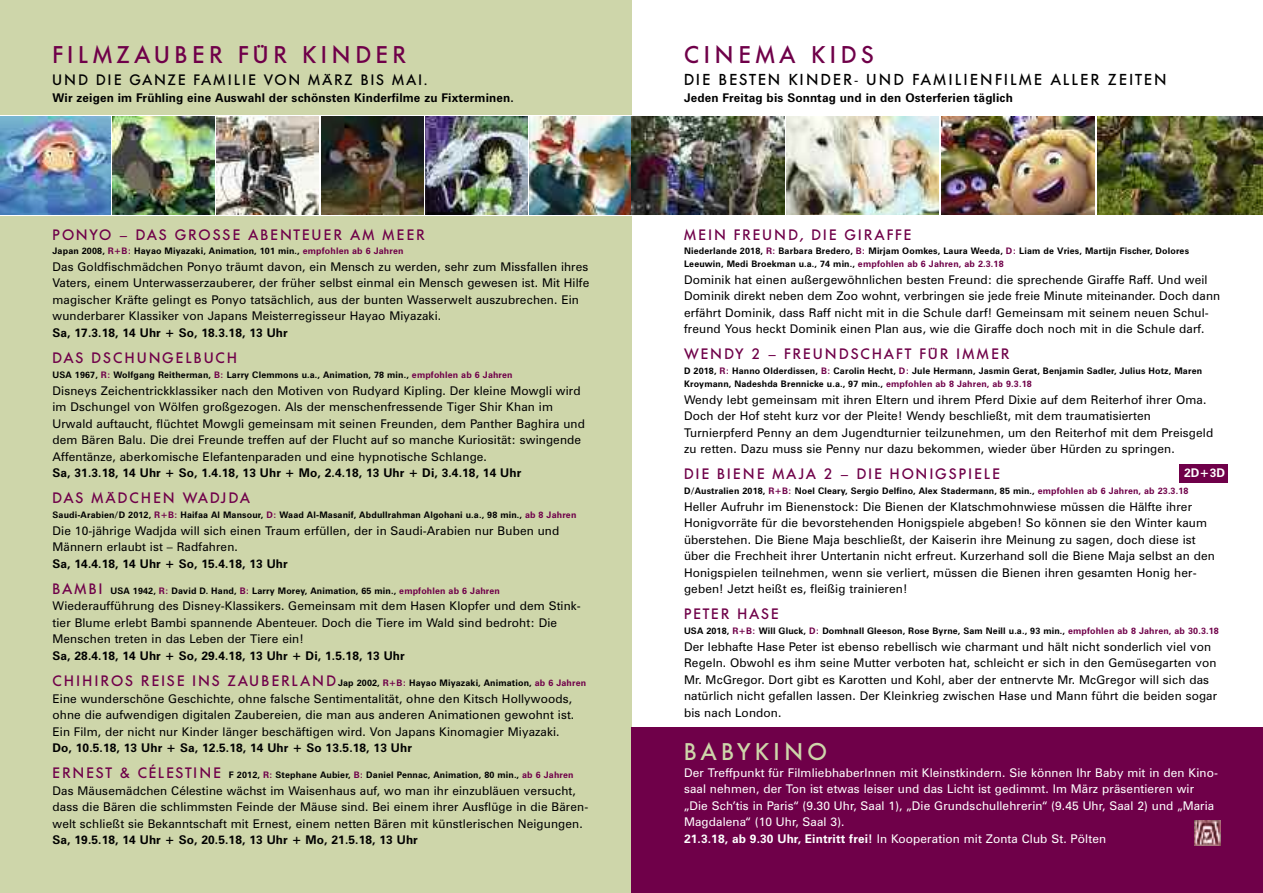
<style>
.page{position:relative;width:1263px;height:893px;background:#fff}
.page>*{position:absolute;margin:0;border:0;box-sizing:border-box;transform-origin:0 0}
.t1{font:500 24px "Futura BQ";letter-spacing:.2em;color:#6f0049}
.t2{font:500 24px "Futura BQ";letter-spacing:.17em;color:#ced6aa}
.t3{font:500 15.75px "Futura BQ";letter-spacing:.135em;color:#000}
.t4{font:500 15px "Futura BQ";letter-spacing:.115em;color:#6f0049}
.t5{font:500 15px "Futura BQ";letter-spacing:.135em;color:#6f0049}
.t6{font:500 15px "Futura BQ";letter-spacing:.115em;color:#000}
.t7{font:500 15px "Futura BQ";letter-spacing:.155em;color:#6f0049}
.t8{font:12px/16.5px "Zurich BT";letter-spacing:.01em;color:#000}
.t9{font:700 12px "Zurich BT";letter-spacing:.01em;color:#000}
.t10{font:12px/16.5px "Zurich BT";letter-spacing:.01em;color:#fff}
.t11{font:700 12px "Zurich BT";color:#fff}
.t12{font:700 9px/12.8px "Zurich BT";letter-spacing:.015em;color:#000}
.s1{color:#6f0049}
.s2{font-family:"Futura BQ";font-weight:500;font-size:15px;color:#6f0049}
.s3{font-weight:700}
</style>
<div class="page">
<div style="left:0;top:0;width:631px;height:115px;background:#ced6aa"></div>
<div style="left:0;top:217px;width:631px;height:676px;background:#ced6aa"></div>
<div style="left:1179px;top:464px;width:49px;height:19px;background:#6f0049"></div>
<img style="left:0;top:117px;width:111px;height:98px">
<img style="left:113px;top:117px;width:102px;height:98px">
<img style="left:217px;top:117px;width:102px;height:98px">
<img style="left:321px;top:117px;width:102px;height:97px">
<img style="left:425px;top:117px;width:102px;height:98px">
<img style="left:529px;top:117px;width:255px;height:98px">
<div style="left:632px;top:728px;width:631px;height:165px;background:#6f0049"></div>
<img style="left:787px;top:117px;width:152px;height:98px">
<img style="left:942px;top:117px;width:152px;height:98px">
<img style="left:1097px;top:117px;width:166px;height:98px">
<img style="left:1194px;top:820px;width:27px;height:26px">
<h1 class="t1" style="left:53px;top:41px;width:355px">FILMZAUBER FÜR KINDER</h1>
<p class="t6" style="left:53px;top:72px;width:377px">UND DIE GANZE FAMILIE VON MÄRZ BIS MAI.</p>
<p class="t9" style="left:53px;top:93px;width:463px">Wir zeigen im Frühling eine Auswahl der schönsten Kinderfilme zu Fixterminen.</p>
<p class="t4" style="left:53px;top:226px;width:374px">PONYO – DAS GROSSE ABENTEUER AM MEER</p>
<p class="t12" style="left:53px;top:246px;width:352px">Japan 2008, <span class="s1">R+B:</span> Hayao Miyazaki, Animation, 101 min., <span class="s1">empfohlen ab 6 Jahren</span></p>
<p class="t8" style="left:53px;top:259px;width:538px">Das Goldfischmädchen Ponyo träumt davon, ein Mensch zu werden, sehr zum Missfallen ihres Vaters, einem Unterwasserzauberer, der früher selbst einmal ein Mensch gewesen ist. Mit Hilfe magischer Kräfte gelingt es Ponyo tatsächlich, aus der bunten Wasserwelt auszubrechen. Ein wunderbarer Klassiker von Japans Meisterregisseur Hayao Miyazaki.</p>
<p class="t9" style="left:53px;top:328px;width:237px">Sa, 17.3.18, 14 Uhr + So, 18.3.18, 13 Uhr</p>
<p class="t4" style="left:53px;top:350px;width:186px">DAS DSCHUNGELBUCH</p>
<p class="t12" style="left:53px;top:369px;width:462px">USA 1967, <span class="s1">R:</span> Wolfgang Reitherman, <span class="s1">B:</span> Larry Clemmons u.a., Animation, 78 min., <span class="s1">empfohlen ab 6 Jahren</span></p>
<p class="t8" style="left:53px;top:383px;width:534px">Disneys Zeichentrickklassiker nach den Motiven von Rudyard Kipling. Der kleine Mowgli wird im Dschungel von Wölfen großgezogen. Als der menschenfressende Tiger Shir Khan im Urwald auftaucht, flüchtet Mowgli gemeinsam mit seinen Freunden, dem Panther Baghira und dem Bären Balu. Die drei Freunde treffen auf der Flucht auf so manche Kuriosität: swingende Affentänze, aberkomische Elefantenparaden und eine hypnotische Schlange.</p>
<p class="t9" style="left:53px;top:468px;width:470px">Sa, 31.3.18, 14 Uhr + So, 1.4.18, 13 Uhr + Mo, 2.4.18, 13 Uhr + Di, 3.4.18, 14 Uhr</p>
<p class="t4" style="left:53px;top:490px;width:199px">DAS MÄDCHEN WADJDA</p>
<p class="t12" style="left:53px;top:509px;width:525px">Saudi-Arabien/D 2012, <span class="s1">R+B:</span> Haifaa Al Mansour, <span class="s1">D:</span> Waad Al-Masanif, Abdullrahman Algohani u.a., 98 min., <span class="s1">ab 8 Jahren</span></p>
<p class="t8" style="left:53px;top:523px;width:508px">Die 10-jährige Wadjda will sich einen Traum erfüllen, der in Saudi-Arabien nur Buben und<br>Männern erlaubt ist – Radfahren.</p>
<p class="t9" style="left:53px;top:559px;width:237px">Sa, 14.4.18, 14 Uhr + So, 15.4.18, 13 Uhr</p>
<p class="t12" style="left:53px;top:585px;width:449px"><span class="s2">BAM BI</span> USA 1942, <span class="s1">R:</span> David D. Hand, <span class="s1">B:</span> Larry Morey, Animation, 65 min., <span class="s1">empfohlen ab 6 Jahren</span></p>
<p class="t8" style="left:53px;top:599px;width:530px">Wiederaufführung des Disney-Klassikers. Gemeinsam mit dem Hasen Klopfer und dem Stink&shy;tier Blume erlebt Bambi spannende Abenteuer. Doch die Tiere im Wald sind bedroht: Die<br>Menschen treten in das Leben der Tiere ein!</p>
<p class="t9" style="left:52px;top:651px;width:354px">Sa, 28.4.18, 14 Uhr + So, 29.4.18, 13 Uhr + Di, 1.5.18, 13 Uhr</p>
<p class="t12" style="left:53px;top:677px;width:535px"><span class="s2">CHIHI ROS RE ISE I NS ZAUBE RLAND</span> Jap 2002, <span class="s1">R+B:</span> Hayao Miyazaki, Animation, <span class="s1">ab 6 Jahren</span></p>
<p class="t8" style="left:52px;top:691px;width:523px">Eine wunderschöne Geschichte, ohne falsche Sentimentalität, ohne den Kitsch Hollywoods, ohne die aufwendigen digitalen Zaubereien, die man aus anderen Animationen gewohnt ist.<br>Ein Film, der nicht nur Kinder länger beschäftigen wird. Von Japans Kinomagier Miyazaki.</p>
<p class="t9" style="left:52px;top:744px;width:361px">Do, 10.5.18, 13 Uhr + Sa, 12.5.18, 14 Uhr + So 13.5.18, 13 Uhr</p>
<p class="t12" style="left:53px;top:770px;width:522px"><span class="s2">E RN EST &amp; CÉLESTI N E</span> F 2012, <span class="s1">R:</span> Stephane Aubier, <span class="s1">B:</span> Daniel Pennac, Animation, 80 min., <span class="s1">ab 6 Jahren</span></p>
<p class="t8" style="left:52px;top:783px;width:537px">Das Mäusemädchen Célestine wächst im Waisenhaus auf, wo man ihr einzubläuen versucht, dass die Bären die schlimmsten Feinde der Mäuse sind. Bei einem ihrer Ausflüge in die Bären&shy;welt schließt sie Bekanntschaft mit Ernest, einem netten Bären mit künstlerischen Neigungen.</p>
<p class="t9" style="left:52px;top:836px;width:367px">Sa, 19.5.18, 14 Uhr + So, 20.5.18, 13 Uhr + Mo, 21.5.18, 13 Uhr</p>
<h1 class="t1" style="left:684px;top:41px;width:192px">CINEMA KIDS</h1>
<h2 class="t3" style="left:684px;top:71px;width:484px">DIE BESTEN KINDER- UND FAMILIENFILME ALLER ZEITEN</h2>
<p class="t9" style="left:684px;top:93px;width:330px">Jeden Freitag bis Sonntag und in den Osterferien täglich</p>
<p class="t5" style="left:684px;top:226px;width:229px">MEIN FREUND, DIE GIRAFFE</p>
<p class="t12" style="left:684px;top:246px;width:507px">Niederlande 2018, <span class="s1">R:</span> Barbara Bredero, <span class="s1">B:</span> Mirjam Oomkes, Laura Weeda, <span class="s1">D:</span> Liam de Vries, Martijn Fischer, Dolores<br>Leeuwin, Medi Broekman u.a., 74 min., <span class="s1">empfohlen ab 6 Jahren, ab 2.3.18</span></p>
<p class="t8" style="left:684px;top:272px;width:538px">Dominik hat einen außergewöhnlichen besten Freund: die sprechende Giraffe Raff. Und weil Dominik direkt neben dem Zoo wohnt, verbringen sie jede freie Minute miteinander. Doch dann erfährt Dominik, dass Raff nicht mit in die Schule darf! Gemeinsam mit seinem neuen Schul&shy;freund Yous heckt Dominik einen Plan aus, wie die Giraffe doch noch mit in die Schule darf.</p>
<p class="t7" style="left:684px;top:346px;width:327px">WENDY 2 – FREUNDSCHAFT FÜR IMMER</p>
<p class="t12" style="left:684px;top:366px;width:520px">D 2018, <span class="s1">R:</span> Hanno Olderdissen, <span class="s1">B:</span> Carolin Hecht, <span class="s1">D:</span> Jule Hermann, Jasmin Gerat, Benjamin Sadler, Julius Hotz, Maren<br>Kroymann, Nadeshda Brennicke u.a., 97 min., <span class="s1">empfohlen ab 8 Jahren, ab 9.3.18</span></p>
<p class="t8" style="left:684px;top:392px;width:531px">Wendy lebt gemeinsam mit ihren Eltern und ihrem Pferd Dixie auf dem Reiterhof ihrer Oma.<br>Doch der Hof steht kurz vor der Pleite! Wendy beschließt, mit dem traumatisierten Turnierpferd Penny an dem Jugendturnier teilzunehmen, um den Reiterhof mit dem Preisgeld zu retten. Dazu muss sie Penny nur dazu bekommen, wieder über Hürden zu springen.</p>
<p class="t5" style="left:684px;top:466px;width:317px">DIE BIENE MAJA 2 – DIE HONIGSPIELE</p>
<p class="t12" style="left:684px;top:485px;width:506px">D/Australien 2018, <span class="s1">R+B:</span> Noel Cleary, Sergio Delfino, Alex Stadermann, 85 min., <span class="s1">empfohlen ab 6 Jahren, ab 23.3.18</span></p>
<p class="t8" style="left:684px;top:499px;width:532px">Heller Aufruhr im Bienenstock: Die Bienen der Klatschmohnwiese müssen die Hälfte ihrer Honigvorräte für die bevorstehenden Honigspiele abgeben! So können sie den Winter kaum überstehen. Die Biene Maja beschließt, der Kaiserin ihre Meinung zu sagen, doch diese ist über die Frechheit ihrer Untertanin nicht erfreut. Kurzerhand soll die Biene Maja selbst an den Honigspielen teilnehmen, wenn sie verliert, müssen die Bienen ihren gesamten Honig her&shy;geben! Jetzt heißt es, fleißig trainieren!</p>
<p class="t4" style="left:684px;top:606px;width:96px">PETER HASE</p>
<p class="t12" style="left:684px;top:626px;width:536px">USA 2018, <span class="s1">R+B:</span> Will Gluck, <span class="s1">D:</span> Domhnall Gleeson, Rose Byrne, Sam Neill u.a., 93 min., <span class="s1">empfohlen ab 8 Jahren, ab 30.3.18</span></p>
<p class="t8" style="left:684px;top:639px;width:535px">Der lebhafte Hase Peter ist ebenso rebellisch wie charmant und hält nicht sonderlich viel von Regeln. Obwohl es ihm seine Mutter verboten hat, schleicht er sich in den Gemüsegarten von Mr. McGregor. Dort gibt es Karotten und Kohl, aber der entnervte Mr. McGregor will sich das natürlich nicht gefallen lassen. Der Kleinkrieg zwischen Hase und Mann führt die beiden sogar bis nach London.</p>
<h1 class="t2" style="left:684px;top:738px;width:145px">BABYKINO</h1>
<p class="t10" style="left:684px;top:765px;width:536px">Der Treffpunkt für FilmliebhaberInnen mit Kleinstkindern. Sie können Ihr Baby mit in den Kino&shy;saal nehmen, der Ton ist etwas leiser und das Licht ist gedimmt. Im März präsentieren wir „Die Sch’tis in Paris“ (9.30 Uhr, Saal 1), „Die Grundschullehrerin“ (9.45 Uhr, Saal 2) und „Maria Magdalena“ (10 Uhr, Saal 3).<br><span class="s3">21.3.18, ab 9.30 Uhr, Eintritt frei!</span> In Kooperation mit Zonta Club St. Pölten</p>
<p class="t11" style="left:1184px;top:468px;width:43px">2D+3D</p>
</div>
